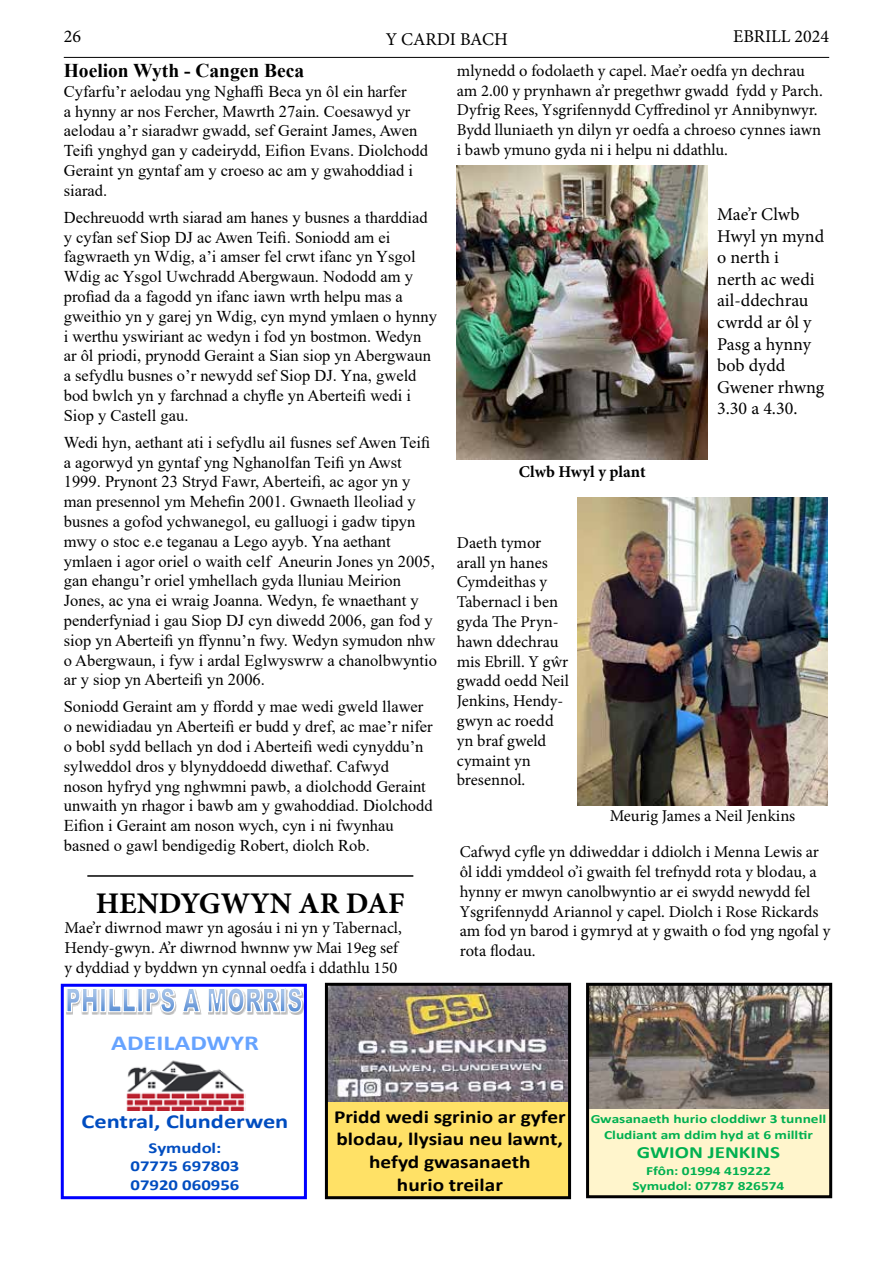
<style>
.page{position:relative;width:893px;height:1263px;background:#fff}
.page>*{position:absolute;margin:0;border:0;box-sizing:border-box;transform-origin:0 0}
.t1{font:700 30px "Minion Pro";color:#000}
.t2{font:700 21.3px "Calibri";color:#66a3ff;scale:1.23 1}
.t3{font:700 19.8px "Calibri";color:#004dc0;scale:1.23 1}
.t4{font:700 19.5px "Times New Roman";color:#000}
.t5{font:700 18.45px/22.5px "Calibri";color:#000;text-align:center;scale:1.15 1}
.t6{font:18px/21.6px "Minion Pro";color:#000}
.t7{font:700 17.1px "Calibri";color:#00b050;scale:1.23 1}
.t8{font:16.5px/19.8px "Times New Roman";color:#000}
.t9{font:16.5px/19.8px "Minion Pro";color:#000}
.t10{font:700 16.5px "Minion Pro";color:#000}
.t11{font:700 15.3px/18.6px "Calibri";color:#004dc0;text-align:center;scale:1.23 1}
.t12{font:700 12.45px/15.3px "Calibri";color:#00b050;text-align:center;scale:1.23 1}
</style>
<div class="page">
<hr style="left:64px;top:57px;width:765px;height:1px;background:#000">
<hr style="left:87px;top:875px;width:326px;height:2px;background:#000">
<img style="left:67px;top:989px;width:235px;height:25px">
<svg style="left:66px;top:989px;width:33px;height:24px"></svg>
<svg style="left:102px;top:990px;width:2px;height:20px"></svg>
<div style="left:100px;top:988px;width:6px;height:24px;border:1px solid #fff"></div>
<svg style="left:107px;top:989px;width:30px;height:24px"></svg>
<svg style="left:139px;top:990px;width:2px;height:20px"></svg>
<div style="left:137px;top:988px;width:6px;height:24px;border:1px solid #fff"></div>
<svg style="left:145px;top:988px;width:56px;height:25px"></svg>
<svg style="left:207px;top:988px;width:73px;height:25px"></svg>
<svg style="left:282px;top:990px;width:2px;height:20px"></svg>
<div style="left:280px;top:988px;width:6px;height:24px;border:1px solid #fff"></div>
<svg style="left:286px;top:988px;width:17px;height:25px"></svg>
<img style="left:126px;top:1060px;width:119px;height:50px">
<div style="left:61px;top:984px;width:246px;height:215px;border:3px solid #00f"></div>
<img style="left:329px;top:987px;width:238px;height:115px">
<div style="left:327px;top:1102px;width:243px;height:96px;background:#ffe166"></div>
<div style="left:325px;top:983px;width:246px;height:216px;border:3px solid #000"></div>
<img style="left:590px;top:987px;width:238px;height:122px">
<div style="left:588px;top:1109px;width:242px;height:87px;background:#fff5cc"></div>
<div style="left:586px;top:983px;width:246px;height:215px;border:3px solid #000"></div>
<img style="left:457px;top:166px;width:251px;height:293px">
<img style="left:577px;top:497px;width:251px;height:308px">
<p class="t6" style="left:64px;top:25px;width:19px">26</p>
<p class="t6" style="left:386px;top:28px;width:124px">Y CARDI BACH</p>
<p class="t6" style="left:733px;top:25px;width:98px">EBRILL 2024</p>
<p class="t4" style="left:64px;top:56px;width:242px">Hoelion Wyth - Cangen Beca</p>
<p class="t8" style="left:64px;top:81px;width:366px">Cyfarfu’r aelodau yng Nghaffi Beca yn ôl ein harfer<br>a hynny ar nos Fercher, Mawrth 27ain. Coesawyd yr aelodau a’r siaradwr gwadd, sef Geraint James, Awen Teifi ynghyd gan y cadeirydd, Eifion Evans. Diolchodd Geraint yn gyntaf am y croeso ac am y gwahoddiad i siarad.</p>
<p class="t8" style="left:64px;top:207px;width:375px">Dechreuodd wrth siarad am hanes y busnes a tharddiad y cyfan sef Siop DJ ac Awen Teifi. Soniodd am ei fagwraeth yn Wdig, a’i amser fel crwt ifanc yn Ysgol Wdig ac Ysgol Uwchradd Abergwaun. Nododd am y profiad da a fagodd yn ifanc iawn wrth helpu mas a gweithio yn y garej yn Wdig, cyn mynd ymlaen o hynny i werthu yswiriant ac wedyn i fod yn bostmon. Wedyn ar ôl priodi, prynodd Geraint a Sian siop yn Abergwaun a sefydlu busnes o’r newydd sef Siop DJ. Yna, gweld bod bwlch yn y farchnad a chyfle yn Aberteifi wedi i Siop y Castell gau.</p>
<p class="t8" style="left:64px;top:432px;width:375px">Wedi hyn, aethant ati i sefydlu ail fusnes sef Awen Teifi a agorwyd yn gyntaf yng Nghanolfan Teifi yn Awst 1999. Prynont 23 Stryd Fawr, Aberteifi, ac agor yn y man presennol ym Mehefin 2001. Gwnaeth lleoliad y busnes a gofod ychwanegol, eu galluogi i gadw tipyn mwy o stoc e.e teganau a Lego ayyb. Yna aethant ymlaen i agor oriel o waith celf Aneurin Jones yn 2005, gan ehangu’r oriel ymhellach gyda lluniau Meirion Jones, ac yna ei wraig Joanna. Wedyn, fe wnaethant y penderfyniad i gau Siop DJ cyn diwedd 2006, gan fod y siop yn Aberteifi yn ffynnu’n fwy. Wedyn symudon nhw o Abergwaun, i fyw i ardal Eglwyswrw a chanolbwyntio ar y siop yn Aberteifi yn 2006.</p>
<p class="t8" style="left:64px;top:696px;width:370px">Soniodd Geraint am y ffordd y mae wedi gweld llawer o newidiadau yn Aberteifi er budd y dref, ac mae’r nifer o bobl sydd bellach yn dod i Aberteifi wedi cynyddu’n sylweddol dros y blynyddoedd diwethaf. Cafwyd noson hyfryd yng nghwmni pawb, a diolchodd Geraint unwaith yn rhagor i bawb am y gwahoddiad. Diolchodd Eifion i Geraint am noson wych, cyn i ni fwynhau basned o gawl bendigedig Robert, diolch Rob.</p>
<h1 class="t1" style="left:96px;top:883px;width:311px">HENDYGWYN AR DAF</h1>
<p class="t9" style="left:64px;top:918px;width:339px">Mae’r diwrnod mawr yn agosáu i ni yn y Tabernacl,<br>Hendy-gwyn. A’r diwrnod hwnnw yw Mai 19eg sef y dyddiad y byddwn yn cynnal oedfa i ddathlu 150</p>
<p class="t9" style="left:457px;top:61px;width:367px">mlynedd o fodolaeth y capel. Mae’r oedfa yn dechrau am 2.00 y prynhawn a’r pregethwr gwadd fydd y Parch.<br>Dyfrig Rees, Ysgrifennydd Cyffredinol yr Annibynwyr.<br>Bydd lluniaeth yn dilyn yr oedfa a chroeso cynnes iawn i bawb ymuno gyda ni i helpu ni ddathlu.</p>
<p class="t6" style="left:717px;top:204px;width:109px">Mae’r Clwb<br>Hwyl yn mynd o nerth i<br>nerth ac wedi ail-ddechrau cwrdd ar ôl y<br>Pasg a hynny bob dydd<br>Gwener rhwng<br>3.30 a 4.30.</p>
<p class="t10" style="left:519px;top:460px;width:128px">Clwb Hwyl y plant</p>
<p class="t9" style="left:457px;top:533px;width:114px">Daeth tymor arall yn hanes<br>Cymdeithas y<br>Tabernacl i ben gyda The Pryn&shy;hawn ddechrau mis Ebrill. Y gŵr gwadd oedd Neil<br>Jenkins, Hendy&shy;gwyn ac roedd yn braf gweld cymaint yn bresennol.</p>
<p class="t9" style="left:610px;top:806px;width:187px">Meurig James a Neil Jenkins</p>
<p class="t9" style="left:460px;top:842px;width:372px">Cafwyd cyfle yn ddiweddar i ddiolch i Menna Lewis ar ôl iddi ymddeol o’i gwaith fel trefnydd rota y blodau, a hynny er mwyn canolbwyntio ar ei swydd newydd fel Ysgrifennydd Ariannol y capel. Diolch i Rose Rickards am fod yn barod i gymryd at y gwaith o fod yng ngofal y rota flodau.</p>
<p class="t2" style="left:111px;top:1028px;width:122px">ADEILADWYR</p>
<p class="t3" style="left:81px;top:1108px;width:170px">Central, Clunderwen</p>
<p class="t11" style="left:131px;top:1138px;width:90px">Symudol:<br>07775 697803<br>07920 060956</p>
<p class="t5" style="left:334px;top:1105px;width:203px">Pridd wedi sgrinio ar gyfer blodau, llysiau neu lawnt, hefyd gwasanaeth<br>hurio treilar</p>
<p class="t12" style="left:591px;top:1111px;width:193px">Gwasanaeth hurio cloddiwr 3 tunnell<br>Cludiant am ddim hyd at 6 milltir</p>
<p class="t7" style="left:637px;top:1140px;width:118px">GWION JENKINS</p>
<p class="t12" style="left:632px;top:1163px;width:125px">Ffôn: 01994 419222<br>Symudol: 07787 826574</p>
</div>
